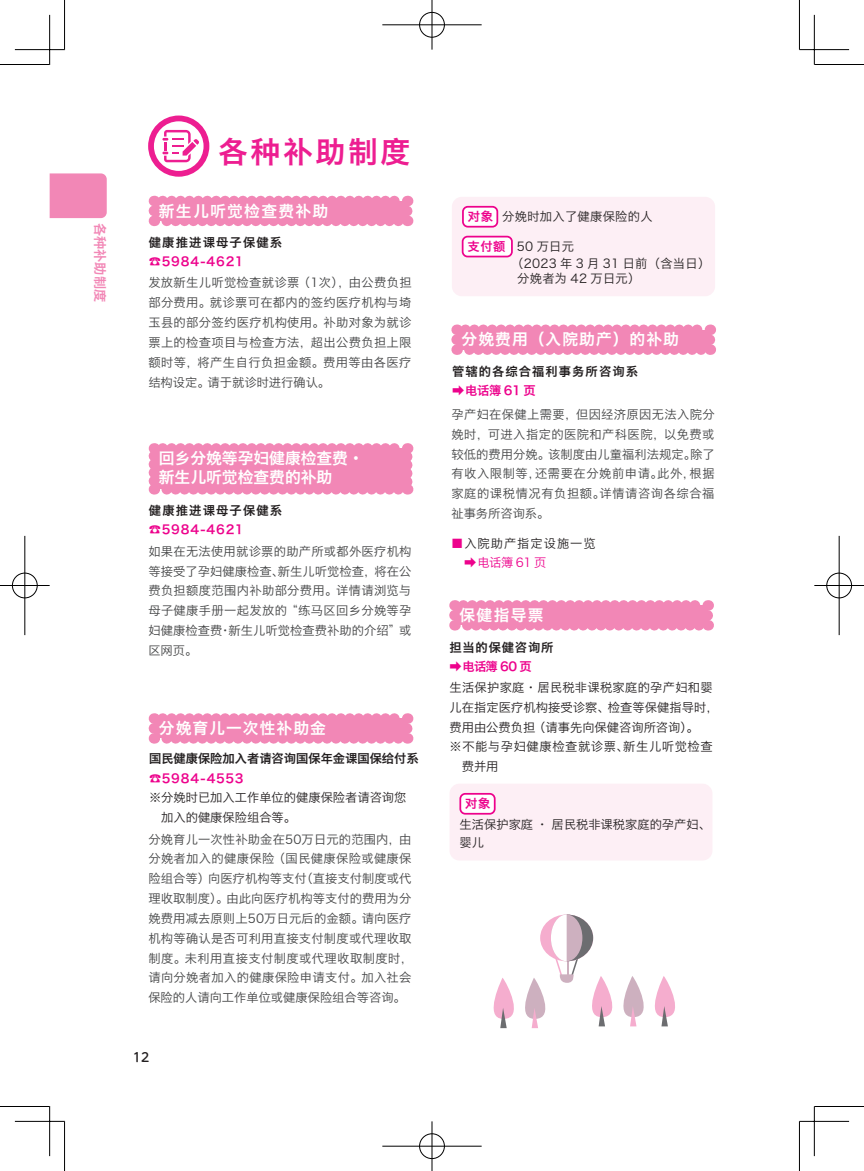
<style>
.page{position:relative;width:864px;height:1171px;background:#fff}
.page>*{position:absolute;margin:0;border:0;box-sizing:border-box;transform-origin:0 0}
.t1{font:29.75px "Hiragino Sans GB W6";letter-spacing:.09em;color:#ed1e91}
.t2{font:15.75px "Hiragino Sans GB W6";letter-spacing:.065em;color:#fff}
.t3{font:15.75px/18.9px "Hiragino Sans GB W6";color:#fff}
.t4{font:15.75px "Hiragino Sans GB W6";letter-spacing:.085em;color:#fff}
.t5{font:13.12px "Hiragino Sans GB W6";color:#f287b6}
.t6{font:500 12.42px "UD Shin M Go Pro";color:#231f20}
.t7{font:12.25px/19.8px "Hiragino Sans GB W3";letter-spacing:.025em;color:#414243;text-align:justify}
.t8{font:12.25px/19.8px "Hiragino Sans GB W3";letter-spacing:.005em;color:#231f20}
.t9{font:12.25px/16.8px "Hiragino Sans GB W3";letter-spacing:.025em;color:#231f20}
.t10{font:12.25px/19.2px "Hiragino Sans GB W6";letter-spacing:.095em;color:#231f20}
.t11{font:12.25px/19.2px "Hiragino Sans GB W6";color:#231f20}
.t12{font:12.25px/19.2px "Hiragino Sans GB W6";letter-spacing:.09em;color:#231f20}
.t13{font:12.25px "Hiragino Sans GB W3";letter-spacing:.05em;color:#231f20}
.t14{font:12.25px/19.2px "Hiragino Sans GB W3";letter-spacing:.08em;color:#231f20}
.t15{font:12.25px/19.2px "Hiragino Sans GB W6";letter-spacing:.07em;color:#231f20}
.t16{font:12.25px "Hiragino Sans GB W6";color:#ed028c}
.s1{font-family:"UD Shin M Go Pro";color:#ed028c}
.s2{color:#ed028c}
.s3{font-family:"Hiragino Sans GB W6";color:#ed028c}
</style>
<div class="page">
<div style="left:50px;top:173px;width:57px;height:45px;background:#f287b6"></div>
<svg style="left:148px;top:115px;width:61px;height:62px"></svg>
<div style="left:449px;top:783px;width:263px;height:77px;background:#fdeff5;border-radius:10px"></div>
<div style="left:460px;top:794px;width:34px;height:20px;background:#fff;border-radius:5px"></div>
<div style="left:459px;top:793px;width:36px;height:21px;border:2px solid #ed028c;border-radius:5px"></div>
<svg style="left:149px;top:196px;width:263px;height:30px;background:#f28cb9"></svg>
<svg style="left:451px;top:324px;width:263px;height:31px;background:#f290bb"></svg>
<svg style="left:149px;top:713px;width:263px;height:30px;background:#f28db9"></svg>
<div style="left:149px;top:443px;width:263px;height:51px;background:#f287b6"></div>
<svg style="left:449px;top:600px;width:263px;height:30px;background:#f28db9"></svg>
<div style="left:451px;top:197px;width:263px;height:99px;background:#fdeff5;border-radius:10px"></div>
<div style="left:462px;top:207px;width:35px;height:20px;background:#fff;border-radius:5px"></div>
<div style="left:462px;top:206px;width:36px;height:22px;border:2px solid #ed028c;border-radius:5px"></div>
<div style="left:462px;top:237px;width:49px;height:19px;background:#fff;border-radius:5px"></div>
<div style="left:461px;top:236px;width:51px;height:21px;border:2px solid #ed028c;border-radius:5px"></div>
<svg style="left:493px;top:914px;width:182px;height:114px"></svg>
<hr style="left:0;top:64px;width:50px;height:1px;background:#000">
<hr style="left:814px;top:64px;width:49px;height:1px;background:#000">
<hr style="left:0;top:1106px;width:50px;height:1px;background:#000">
<hr style="left:814px;top:1106px;width:49px;height:1px;background:#000">
<hr style="left:64px;top:0;width:1px;height:50px;background:#000">
<hr style="left:64px;top:1121px;width:1px;height:50px;background:#000">
<hr style="left:798px;top:0;width:1px;height:50px;background:#000">
<hr style="left:798px;top:1121px;width:1px;height:50px;background:#000">
<hr style="left:15px;top:49px;width:49px;height:1px;background:#000">
<hr style="left:799px;top:49px;width:49px;height:1px;background:#000">
<hr style="left:15px;top:1121px;width:49px;height:1px;background:#000">
<hr style="left:799px;top:1121px;width:49px;height:1px;background:#000">
<hr style="left:49px;top:15px;width:1px;height:49px;background:#000">
<hr style="left:49px;top:1106px;width:1px;height:50px;background:#000">
<hr style="left:813px;top:15px;width:1px;height:49px;background:#000">
<hr style="left:813px;top:1106px;width:1px;height:50px;background:#000">
<div style="left:418px;top:11px;width:27px;height:27px;border:2px solid #fff;border-radius:50%"></div>
<hr style="left:382px;top:24px;width:99px;height:2px;background:#fff">
<hr style="left:430px;top:0;width:3px;height:50px;background:#fff">
<div style="left:419px;top:12px;width:25px;height:25px;border:1px solid #000;border-radius:50%"></div>
<hr style="left:382px;top:25px;width:99px;height:1px;background:#000">
<hr style="left:431px;top:0;width:1px;height:50px;background:#000">
<div style="left:418px;top:1132px;width:27px;height:28px;border:2px solid #fff;border-radius:50%"></div>
<hr style="left:382px;top:1145px;width:99px;height:2px;background:#fff">
<hr style="left:430px;top:1121px;width:3px;height:50px;background:#fff">
<div style="left:419px;top:1133px;width:25px;height:26px;border:1px solid #000;border-radius:50%"></div>
<hr style="left:382px;top:1146px;width:99px;height:1px;background:#000">
<hr style="left:431px;top:1121px;width:1px;height:50px;background:#000">
<div style="left:11px;top:572px;width:27px;height:27px;border:2px solid #fff;border-radius:50%"></div>
<hr style="left:0;top:584px;width:50px;height:3px;background:#fff">
<hr style="left:24px;top:536px;width:2px;height:99px;background:#fff">
<div style="left:12px;top:573px;width:25px;height:25px;border:1px solid #000;border-radius:50%"></div>
<hr style="left:0;top:585px;width:50px;height:1px;background:#000">
<hr style="left:25px;top:536px;width:1px;height:99px;background:#000">
<div style="left:825px;top:572px;width:27px;height:27px;border:2px solid #fff;border-radius:50%"></div>
<hr style="left:814px;top:584px;width:49px;height:3px;background:#fff">
<hr style="left:837px;top:536px;width:3px;height:99px;background:#fff">
<div style="left:826px;top:573px;width:25px;height:25px;border:1px solid #000;border-radius:50%"></div>
<hr style="left:814px;top:585px;width:49px;height:1px;background:#000">
<hr style="left:838px;top:536px;width:1px;height:99px;background:#000">
<p class="t5" style="left:109px;top:223px;width:80px;rotate:90deg">各种补助制度</p>
<h1 class="t1" style="left:218px;top:132px;width:194px">各种补助制度</h1>
<p class="t4" style="left:159px;top:200px;width:171px">新生儿听觉检查费补助</p>
<p class="t10" style="left:149px;top:232px;width:135px">健康推进课母子保健系<span class="s1">☎</span><span class="s2">5984-4621</span></p>
<p class="t7" style="left:148px;top:273px;width:264px">发放新生儿听觉检查就诊票 （1次），由公费负担部分费用。就诊票可在都内的签约医疗机构与埼玉县的部分签约医疗机构使用。补助对象为就诊票上的检查项目与检查方法，超出公费负担上限额时等，将产生自行负担金额。费用等由各医疗结构设定。请于就诊时进行确认。</p>
<p class="t3" style="left:159px;top:448px;width:206px">回乡分娩等孕妇健康检查费·新生儿听觉检查费的补助</p>
<p class="t10" style="left:149px;top:500px;width:135px">健康推进课母子保健系<span class="s1">☎</span><span class="s2">5984-4621</span></p>
<p class="t7" style="left:148px;top:541px;width:264px">如果在无法使用就诊票的助产所或都外医疗机构等接受了孕妇健康检查、新生儿听觉检查，将在公费负担额度范围内补助部分费用。详情请浏览与母子健康手册一起发放的 “练马区回乡分娩等孕妇健康检查费·新生儿听觉检查费补助的介绍”或区网页。</p>
<p class="t2" style="left:159px;top:718px;width:168px">分娩育儿一次性补助金</p>
<p class="t11" style="left:149px;top:748px;width:271px">国民健康保险加入者请咨询国保年金课国保给付系<span class="s1">☎</span><span class="s2">5984-4553</span></p>
<p class="t8" style="left:149px;top:787px;width:259px">※分娩时已加入工作单位的健康保险者请咨询您　加入的健康保险组合等。</p>
<p class="t7" style="left:148px;top:829px;width:266px;text-align:left">分娩育儿一次性补助金在50万日元的范围内，由分娩者加入的健康保险 （国民健康保险或健康保险组合等）向医疗机构等支付（直接支付制度或代理收取制度）。由此向医疗机构等支付的费用为分娩费用减去原则上50万日元后的金额。请向医疗机构等确认是否可利用直接支付制度或代理收取制度。未利用直接支付制度或代理收取制度时，请向分娩者加入的健康保险申请支付。加入社会保险的人请向工作单位或健康保险组合等咨询。</p>
<p class="t6" style="left:133px;top:1047px;width:18px">12</p>
<p class="t9" style="left:467px;top:208px;width:186px"><span class="s3">对象</span> 分娩时加入了健康保险的人</p>
<p class="t9" style="left:511px;top:238px;width:201px;text-indent:-44px"><span class="s3">支付额</span> 50 万日元<br>（2023 年 3 月 31 日前（含当日）</p>
<p class="t9" style="left:517px;top:269px;width:125px">分娩者为 42 万日元）</p>
<p class="t2" style="left:461px;top:329px;width:219px">分娩费用（入院助产）的补助</p>
<p class="t12" style="left:452px;top:361px;width:187px">管辖的各综合福利事务所咨询系<span class="s1">➡</span><span class="s2">电话簿 61 页</span></p>
<p class="t7" style="left:451px;top:404px;width:264px">孕产妇在保健上需要，但因经济原因无法入院分娩时，可进入指定的医院和产科医院，以免费或较低的费用分娩。该制度由儿童福利法规定。除了有收入限制等，还需要在分娩前申请。此外，根据家庭的课税情况有负担额。详情请咨询各综合福祉事务所咨询系。</p>
<p class="t14" style="left:464px;top:533px;width:133px;text-indent:-13px"><span class="s2">■</span>入院助产指定设施一览<span class="s1">➡</span><span class="s2">电话簿 61 页</span></p>
<p class="t2" style="left:459px;top:605px;width:86px">保健指导票</p>
<p class="t15" style="left:449px;top:637px;width:105px">担当的保健咨询所<span class="s1">➡</span><span class="s2">电话簿 60 页</span></p>
<p class="t9" style="left:449px;top:679px;width:264px">生活保护家庭·居民税非课税家庭的孕产妇和婴</p>
<p class="t8" style="left:449px;top:697px;width:271px">儿在指定医疗机构接受诊察、检查等保健指导时，</p>
<p class="t8" style="left:449px;top:717px;width:251px">费用由公费负担 （请事先向保健咨询所咨询）。</p>
<p class="t13" style="left:449px;top:739px;width:264px">※不能与孕妇健康检查就诊票、新生儿听觉检查</p>
<p class="t8" style="left:461px;top:756px;width:38px">费并用</p>
<p class="t16" style="left:465px;top:795px;width:27px">对象</p>
<p class="t8" style="left:459px;top:816px;width:253px;line-height:17.3px">生活保护家庭 · 居民税非课税家庭的孕产妇、婴儿</p>
</div>
